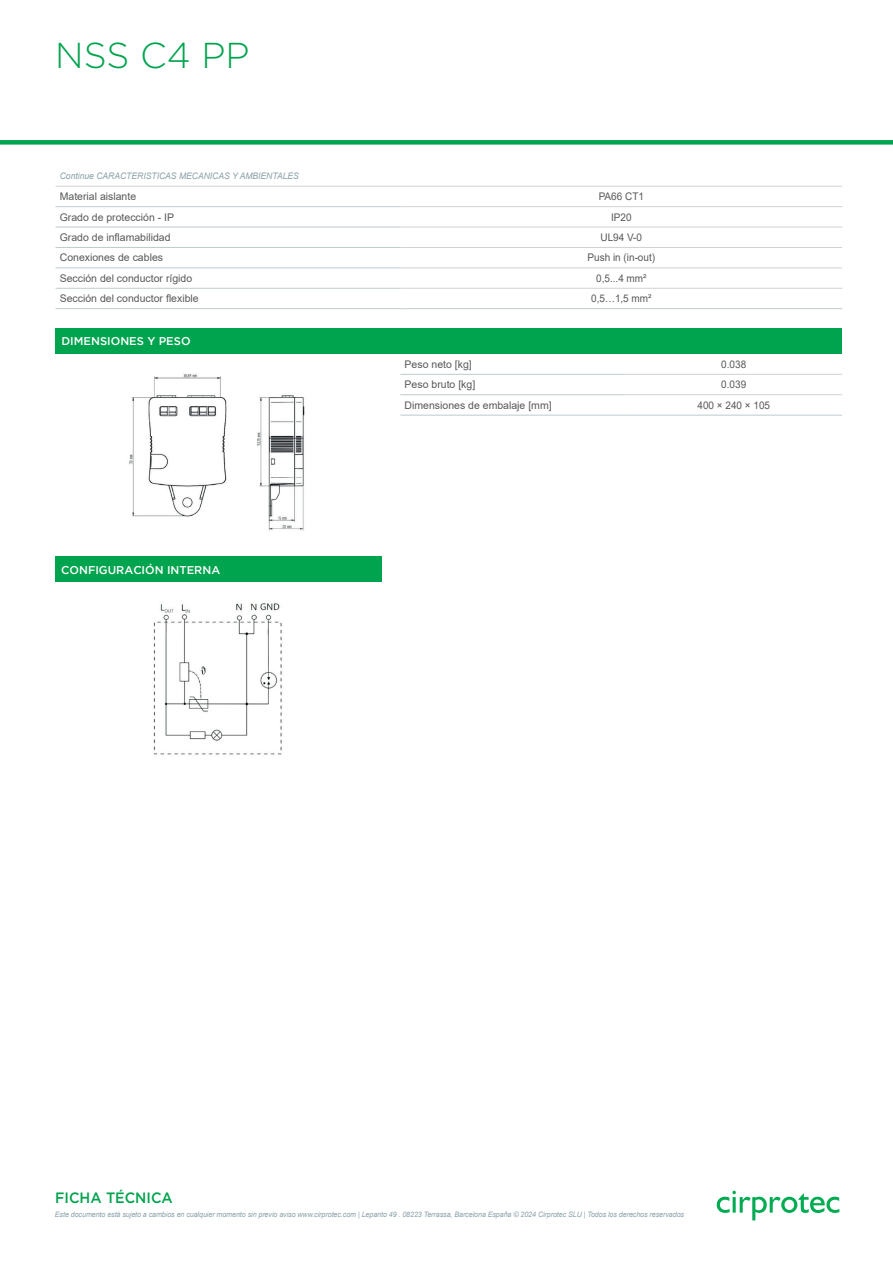
<style>
.page{position:relative;width:893px;height:1263px;background:#fff}
.page>*{position:absolute;margin:0;border:0;box-sizing:border-box;transform-origin:0 0}
.t1{font:300 36px "Gotham";color:#00a34e}
.t2{font:500 15px "Gotham";color:#00a34e;scale:.95 1}
.t3{font:500 11.25px "Gotham";color:#fff}
.t4{font:10.5px "Arial";color:#57585a}
.t5{font:10.5px "Arial";color:#57585a;scale:.95 1}
.t6{font:italic 9px "Arial";color:#8ba2aa;scale:.95 1}
.t7{font:italic 7.5px "Arial";letter-spacing:-.01em;color:#8ba2aa;scale:.95 1}
</style>
<div class="page">
<hr style="left:56px;top:206px;width:345px;height:1px;background:#c0cace">
<hr style="left:56px;top:227px;width:345px;height:1px;background:#c0cace">
<hr style="left:401px;top:206px;width:441px;height:1px;background:#d1d2d4">
<hr style="left:56px;top:247px;width:345px;height:1px;background:#c0cace">
<hr style="left:401px;top:227px;width:441px;height:1px;background:#d1d2d4">
<hr style="left:56px;top:267px;width:345px;height:1px;background:#c0cace">
<hr style="left:401px;top:247px;width:441px;height:1px;background:#d1d2d4">
<hr style="left:56px;top:288px;width:345px;height:1px;background:#c0cace">
<hr style="left:401px;top:267px;width:441px;height:1px;background:#d1d2d4">
<hr style="left:56px;top:308px;width:345px;height:1px;background:#c0cace">
<hr style="left:401px;top:288px;width:441px;height:1px;background:#d1d2d4">
<hr style="left:401px;top:308px;width:441px;height:1px;background:#c0cace">
<hr style="left:56px;top:186px;width:345px;height:1px;background:#d1d2d4">
<hr style="left:401px;top:186px;width:441px;height:1px;background:#d1d2d4">
<img style="left:129px;top:373px;width:176px;height:158px">
<hr style="left:400px;top:374px;width:225px;height:1px;background:#c0cace">
<hr style="left:400px;top:394px;width:225px;height:1px;background:#c0cace">
<hr style="left:625px;top:374px;width:217px;height:1px;background:#d1d2d4">
<hr style="left:400px;top:415px;width:225px;height:1px;background:#c0cace">
<hr style="left:625px;top:394px;width:217px;height:1px;background:#d1d2d4">
<hr style="left:625px;top:415px;width:217px;height:1px;background:#c0cace">
<div style="left:55px;top:328px;width:787px;height:26px;background:#00a34e"></div>
<img style="left:153px;top:603px;width:129px;height:152px">
<div style="left:55px;top:557px;width:327px;height:25px;background:#00a34e"></div>
<div style="left:0;top:140px;width:893px;height:5px;background:#00a34e"></div>
<svg style="left:717px;top:1191px;width:122px;height:29px"></svg>
<h1 class="t1" style="left:55px;top:33px;width:196px">NSS C4 PP</h1>
<p class="t6" style="left:60px;top:170px;width:253px">Continue CARACTERISTICAS MECANICAS Y AMBIENTALES</p>
<p class="t4" style="left:60px;top:189px;width:78px">Material aislante</p>
<p class="t5" style="left:599px;top:189px;width:49px">PA66 CT1</p>
<p class="t4" style="left:60px;top:210px;width:116px">Grado de protección - IP</p>
<p class="t5" style="left:611px;top:210px;width:23px">IP20</p>
<p class="t4" style="left:60px;top:230px;width:112px">Grado de inflamabilidad</p>
<p class="t5" style="left:601px;top:230px;width:45px">UL94 V-0</p>
<p class="t4" style="left:60px;top:251px;width:105px">Conexiones de cables</p>
<p class="t5" style="left:587px;top:251px;width:73px">Push in (in-out)</p>
<p class="t4" style="left:60px;top:271px;width:134px">Sección del conductor rígido</p>
<p class="t5" style="left:596px;top:271px;width:55px">0,5...4 mm²</p>
<p class="t4" style="left:60px;top:291px;width:140px">Sección del conductor flexible</p>
<p class="t5" style="left:591px;top:291px;width:65px">0,5…1,5 mm²</p>
<p class="t3" style="left:61px;top:335px;width:131px">DIMENSIONES Y PESO</p>
<p class="t3" style="left:61px;top:563px;width:160px">CONFIGURACIÓN INTERNA</p>
<p class="t4" style="left:405px;top:357px;width:69px">Peso neto [kg]</p>
<p class="t5" style="left:721px;top:357px;width:28px">0.038</p>
<p class="t4" style="left:405px;top:377px;width:72px">Peso bruto [kg]</p>
<p class="t5" style="left:721px;top:377px;width:28px">0.039</p>
<p class="t4" style="left:405px;top:398px;width:149px">Dimensiones de embalaje [mm]</p>
<p class="t5" style="left:697px;top:398px;width:78px">400 × 240 × 105</p>
<h2 class="t2" style="left:55px;top:1187px;width:125px">FICHA TÉCNICA</h2>
<p class="t7" style="left:55px;top:1210px;width:664px">Este documento está sujeto a cambios en cualquier momento sin previo aviso www.cirprotec.com | Lepanto 49 . 08223 Terrassa, Barcelona España © 2024 Cirprotec SLU | Todos los derechos reservados</p>
</div>
